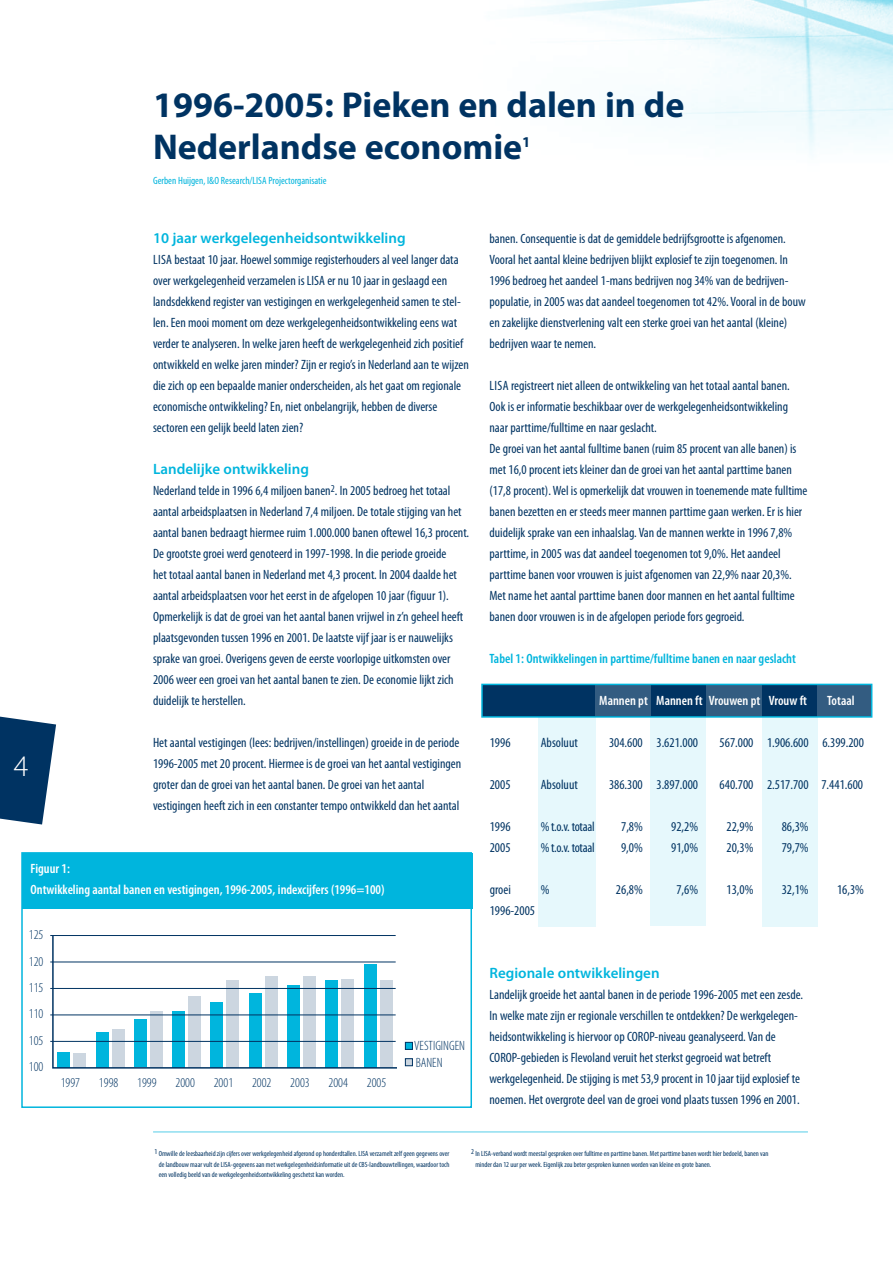
<style>
.page{position:relative;width:893px;height:1263px;background:#fff}
.page>*{position:absolute;margin:0;border:0;box-sizing:border-box;transform-origin:0 0}
.t1{font:700 36px/42px "Myriad Pro";color:#003362}
.t2{font:600 15px "Myriad Pro";color:#00b5dd}
.t3{font:700 15px "Myriad Pro";color:#003362}
.t4{font:condensed 13.5px/21px "Myriad Pro";color:#003362}
.t5{font:600 condensed 13.5px/21px "Myriad Pro";color:#fff}
.t6{font:300 condensed 13.5px/26.4px "Myriad Pro";color:#003362}
.t7{font:600 condensed 13.5px "Myriad Pro";color:#00b5dd}
.t8{font:condensed 10.5px "Myriad Pro";color:#00b5dd}
.t9{font:condensed 7.5px/10.5px "Myriad Pro";color:#003362;text-align:justify}
</style>
<div class="page">
<img style="left:519px;top:0;width:374px;height:153px">
<div style="left:538px;top:684px;width:58px;height:242px;background:#e6f8fc"></div>
<div style="left:762px;top:710px;width:55px;height:217px;background:#e6f8fc"></div>
<div style="left:650px;top:717px;width:56px;height:209px;background:#e6f8fc"></div>
<div style="left:482px;top:684px;width:388px;height:33px;background:#003362"></div>
<div style="left:817px;top:684px;width:55px;height:33px;background:#335c81"></div>
<div style="left:595px;top:684px;width:55px;height:32px;background:#335c81"></div>
<div style="left:707px;top:684px;width:55px;height:33px;background:#335c81"></div>
<div style="left:481px;top:684px;width:391px;height:34px;border:2px solid #00b5dd"></div>
<div style="left:22px;top:853px;width:450px;height:55px;background:#00b5dd"></div>
<div style="left:21px;top:852px;width:451px;height:256px;border:2px solid #00b5dd"></div>
<svg style="left:51px;top:936px;width:346px;height:133px"></svg>
<hr style="left:50px;top:1041px;width:346px;height:1px;background:#003362">
<div style="left:405px;top:1042px;width:7px;height:7px;background:#00b5dd"></div>
<div style="left:405px;top:1042px;width:8px;height:8px;border:1px solid #003362"></div>
<div style="left:405px;top:1059px;width:7px;height:7px;background:#ccd6e0"></div>
<div style="left:405px;top:1058px;width:8px;height:8px;border:1px solid #003362"></div>
<hr style="left:50px;top:1014px;width:346px;height:1px;background:#003362">
<hr style="left:50px;top:988px;width:346px;height:1px;background:#003362">
<hr style="left:50px;top:962px;width:346px;height:1px;background:#003362">
<hr style="left:50px;top:935px;width:346px;height:1px;background:#003362">
<hr style="left:153px;top:1131px;width:655px;height:2px;background:#00b5dd">
<svg style="left:0;top:716px;width:56px;height:108px"></svg>
<h1 class="t1" style="left:153px;top:83px;width:533px">1996-2005: Pieken en dalen in de<br>Nederlandse economie</h1>
<p class="t3" style="left:522px;top:132px;width:10px">1</p>
<p class="t8" style="left:153px;top:175px;width:175px">Gerben Huijgen, I&amp;O Research/LISA Projectorganisatie</p>
<p class="t2" style="left:153px;top:228px;width:254px">10 jaar werkgelegenheidsontwikkeling</p>
<p class="t4" style="left:153px;top:249px;width:317px">Lisa bestaat 10 jaar. Hoewel sommige registerhouders al veel langer data over werkgelegenheid verzamelen is LISA er nu 10 jaar in geslaagd een landsdekkend register van vestigingen en werkgelegenheid samen te stel&shy;len. Een mooi moment om deze werkgelegenheidsontwikkeling eens wat verder te analyseren. In welke jaren heeft de werkgelegenheid zich positief ontwikkeld en welke jaren minder? Zijn er regio’s in Nederland aan te wijzen die zich op een bepaalde manier onderscheiden, als het gaat om regionale economische ontwikkeling? En, niet onbelangrijk, hebben de diverse sectoren een gelijk beeld laten zien?</p>
<p class="t2" style="left:153px;top:459px;width:157px">Landelijke ontwikkeling</p>
<p class="t4" style="left:153px;top:480px;width:318px">Nederland telde in 1996 6,4 miljoen banen<sup>2</sup>. In 2005 bedroeg het totaal aantal arbeidsplaatsen in Nederland 7,4 miljoen. De totale stijging van het aantal banen bedraagt hiermee ruim 1.000.000 banen oftewel 16,3 procent.<br>De grootste groei werd genoteerd in 1997-1998. In die periode groeide<br>het totaal aantal banen in Nederland met 4,3 procent. In 2004 daalde het aantal arbeidsplaatsen voor het eerst in de afgelopen 10 jaar (figuur 1).<br>Opmerkelijk is dat de groei van het aantal banen vrijwel in z’n geheel heeft plaatsgevonden tussen 1996 en 2001. De laatste vijf jaar is er nauwelijks sprake van groei. Overigens geven de eerste voorlopige uitkomsten over 2006 weer een groei van het aantal banen te zien. De economie lijkt zich duidelijk te herstellen.</p>
<p class="t4" style="left:153px;top:732px;width:310px">Het aantal vestigingen (lees: bedrijven/instellingen) groeide in de periode 1996-2005 met 20 procent. Hiermee is de groei van het aantal vestigingen groter dan de groei van het aantal banen. De groei van het aantal vestigingen heeft zich in een constanter tempo ontwikkeld dan het aantal</p>
<p class="t5" style="left:31px;top:858px;width:355px">Figuur 1:<br>Ontwikkeling aantal banen en vestigingen, 1996-2005, indexcijfers (1996=100)</p>
<p class="t6" style="left:29px;top:921px;width:16px;text-align:justify">125<br>120<br>115<br>110<br>105<br>100</p>
<p class="t6" style="left:61px;top:1069px;width:21px">1997</p>
<p class="t6" style="left:99px;top:1069px;width:21px">1998</p>
<p class="t6" style="left:137px;top:1069px;width:21px">1999</p>
<p class="t6" style="left:175px;top:1069px;width:21px">2000</p>
<p class="t6" style="left:214px;top:1069px;width:21px">2001</p>
<p class="t6" style="left:252px;top:1069px;width:21px">2002</p>
<p class="t6" style="left:290px;top:1069px;width:21px">2003</p>
<p class="t6" style="left:329px;top:1069px;width:21px">2004</p>
<p class="t6" style="left:367px;top:1069px;width:21px">2005</p>
<p class="t6" style="left:414px;top:1036px;width:52px;line-height:17.2px">VESTIGINGEN<br>BANEN</p>
<p class="t4" style="left:489px;top:228px;width:318px">banen. Consequentie is dat de gemiddele bedrijfsgrootte is afgenomen.<br>Vooral het aantal kleine bedrijven blijkt explosief te zijn toegenomen. In 1996 bedroeg het aandeel 1-mans bedrijven nog 34% van de bedrijven&shy;populatie, in 2005 was dat aandeel toegenomen tot 42%. Vooral in de bouw en zakelijke dienstverlening valt een sterke groei van het aantal (kleine) bedrijven waar te nemen.</p>
<p class="t4" style="left:489px;top:375px;width:320px">Lisa registreert niet alleen de ontwikkeling van het totaal aantal banen.<br>Ook is er informatie beschikbaar over de werkgelegenheidsontwikkeling naar parttime/fulltime en naar geslacht.<br>De groei van het aantal fulltime banen (ruim 85 procent van alle banen) is met 16,0 procent iets kleiner dan de groei van het aantal parttime banen (17,8 procent). Wel is opmerkelijk dat vrouwen in toenemende mate fulltime banen bezetten en er steeds meer mannen parttime gaan werken. Er is hier duidelijk sprake van een inhaalslag. Van de mannen werkte in 1996 7,8% parttime, in 2005 was dat aandeel toegenomen tot 9,0%. Het aandeel parttime banen voor vrouwen is juist afgenomen van 22,9% naar 20,3%.<br>Met name het aantal parttime banen door mannen en het aantal fulltime banen door vrouwen is in de afgelopen periode fors gegroeid.</p>
<p class="t7" style="left:489px;top:650px;width:308px">Tabel 1: Ontwikkelingen in parttime/fulltime banen en naar geslacht</p>
<p class="t5" style="left:599px;top:690px;width:209px">Mannen pt Mannen ft Vrouwen pt Vrouw ft</p>
<p class="t5" style="left:827px;top:690px;width:29px">Totaal</p>
<p class="t4" style="left:490px;top:732px;width:22px">1996</p>
<p class="t4" style="left:541px;top:732px;width:39px">Absoluut</p>
<p class="t4" style="left:609px;top:732px;width:91px">304.600 3.621.000</p>
<p class="t4" style="left:720px;top:732px;width:146px">567.000 1.906.600 6.399.200</p>
<p class="t4" style="left:490px;top:774px;width:22px">2005</p>
<p class="t4" style="left:541px;top:774px;width:39px">Absoluut</p>
<p class="t4" style="left:609px;top:774px;width:91px">386.300 3.897.000</p>
<p class="t4" style="left:720px;top:774px;width:145px">640.700 2.517.700 7.441.600</p>
<p class="t4" style="left:490px;top:816px;width:22px">1996</p>
<p class="t4" style="left:541px;top:816px;width:55px">% t.o.v. totaal</p>
<p class="t4" style="left:621px;top:816px;width:23px">7,8%</p>
<p class="t4" style="left:671px;top:816px;width:28px">92,2%</p>
<p class="t4" style="left:726px;top:816px;width:28px">22,9%</p>
<p class="t4" style="left:782px;top:816px;width:28px">86,3%</p>
<p class="t4" style="left:490px;top:837px;width:22px">2005</p>
<p class="t4" style="left:541px;top:837px;width:55px">% t.o.v. totaal</p>
<p class="t4" style="left:621px;top:837px;width:23px">9,0%</p>
<p class="t4" style="left:671px;top:837px;width:28px">91,0%</p>
<p class="t4" style="left:726px;top:837px;width:28px">20,3%</p>
<p class="t4" style="left:782px;top:837px;width:28px">79,7%</p>
<p class="t4" style="left:490px;top:879px;width:23px">groei</p>
<p class="t4" style="left:541px;top:879px;width:10px">%</p>
<p class="t4" style="left:616px;top:879px;width:28px">26,8%</p>
<p class="t4" style="left:676px;top:879px;width:23px">7,6%</p>
<p class="t4" style="left:726px;top:879px;width:28px">13,0%</p>
<p class="t4" style="left:782px;top:879px;width:28px">32,1%</p>
<p class="t4" style="left:837px;top:879px;width:28px">16,3%</p>
<p class="t4" style="left:490px;top:900px;width:47px">1996-2005</p>
<p class="t2" style="left:489px;top:963px;width:172px">Regionale ontwikkelingen</p>
<p class="t4" style="left:489px;top:984px;width:315px">Landelijk groeide het aantal banen in de periode 1996-2005 met een zesde.<br>In welke mate zijn er regionale verschillen te ontdekken? De werkgelegen&shy;heidsontwikkeling is hiervoor op COROP-niveau geanalyseerd. Van de COROP-gebieden is Flevoland veruit het sterkst gegroeid wat betreft werkgelegenheid. De stijging is met 53,9 procent in 10 jaar tijd explosief te noemen. Het overgrote deel van de groei vond plaats tussen 1996 en 2001.</p>
<p class="t9" style="left:159px;top:1148px;width:292px;text-indent:-4px">1 Omwille de leesbaarheid zijn cijfers over werkgelegenheid afgerond op honderdtallen. LISA verzamelt zelf geen gegevens over de landbouw maar vult de LISA-gegevens aan met werkgelegenheidsinformatie uit de CBS-landbouwtellingen, waardoor toch een volledig beeld van de werkgelegenheidsontwikkeling geschetst kan worden.</p>
<p class="t9" style="left:475px;top:1148px;width:295px;text-indent:-4px">2 In LISA-verband wordt meestal gesproken over fulltime en parttime banen. Met parttime banen wordt hier bedoeld, banen van minder dan 12 uur per week. Eigenlijk zou beter gesproken kunnen worden van kleine en grote banen.</p>
</div>
